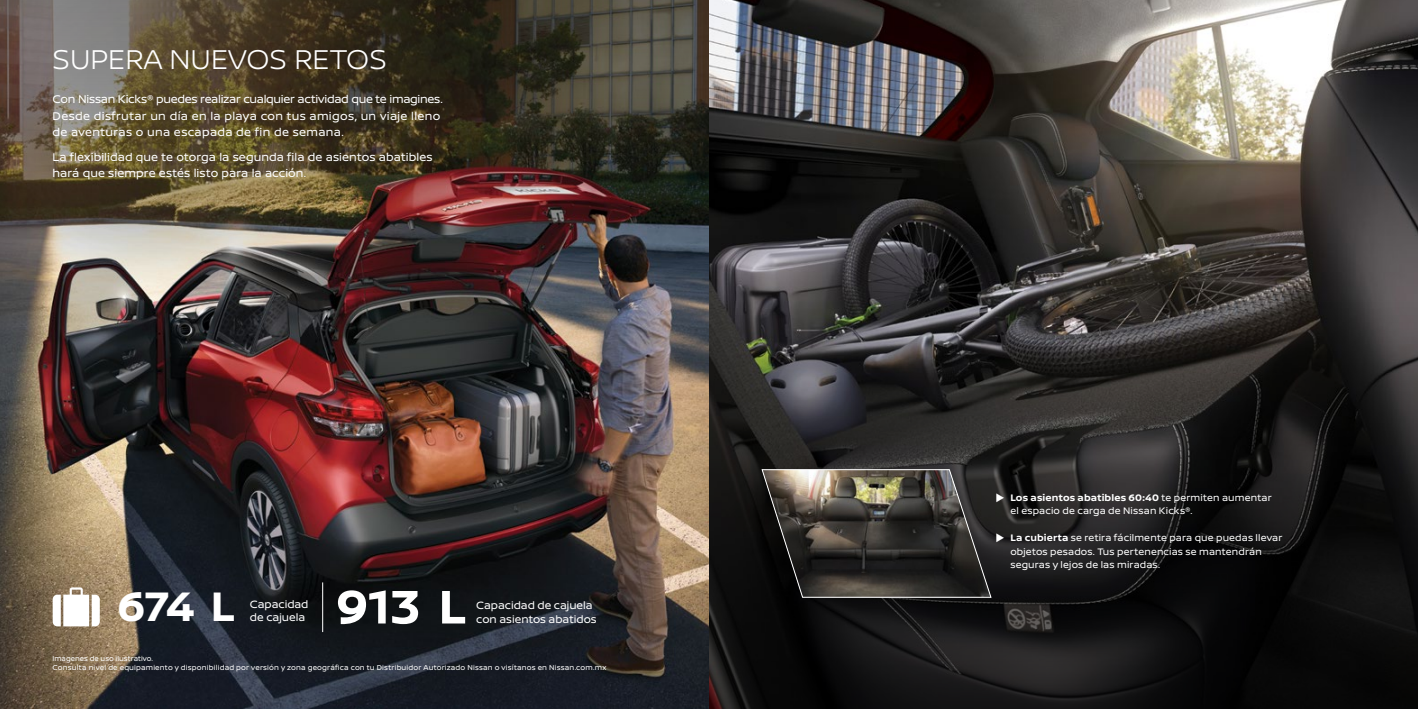
<style>
.page{position:relative;width:1418px;height:709px;background:#fff}
.page>*{position:absolute;margin:0;border:0;box-sizing:border-box;transform-origin:0 0}
.t1{font:700 50px "Nissan Brand";color:#fff}
.t2{font:700 43.75px "Nissan Brand";color:#fff}
.t3{font:300 28.88px "Nissan Brand";color:#fff}
.t4{font:11.88px/16.2px "Nissan Brand";letter-spacing:.005em;color:#fff}
.t5{font:11.25px "Nissan Brand";color:#fff}
.t6{font:10px/13.1px "Nissan Brand";letter-spacing:.015em;color:#fff}
.t7{font:7.5px/8.1px "Nissan Brand";letter-spacing:.02em;color:#fff}
.s1{font-weight:700}
</style>
<div class="page">
<img style="left:0;top:0;width:1417px;height:709px">
<svg style="left:709px;top:223px;width:708px;height:486px"></svg>
<img style="left:0;top:0;width:708px;height:282px">
<svg style="left:53px;top:587px;width:47px;height:39px"></svg>
<hr style="left:322px;top:582px;width:1px;height:50px;background:#fff">
<svg style="left:761px;top:469px;width:243px;height:128px"></svg>
<h3 class="t3" style="left:53px;top:39px;width:335px">SUPERA NUEVOS RETOS</h3>
<p class="t4" style="left:53px;top:91px;width:392px">Con Nissan Kicks® puedes realizar cualquier actividad que te imagines.<br>Desde disfrutar un día en la playa con tus amigos, un viaje lleno de aventuras o una escapada de fin de semana.</p>
<p class="t4" style="left:53px;top:148px;width:381px">La flexibilidad que te otorga la segunda fila de asientos abatibles hará que siempre estés listo para la acción.</p>
<h2 class="t2" style="left:117px;top:575px;width:119px">674 L</h2>
<p class="t5" style="left:250px;top:595px;width:60px">Capacidad</p>
<p class="t5" style="left:250px;top:609px;width:57px">de cajuela</p>
<h1 class="t1" style="left:336px;top:570px;width:131px">913 L</h1>
<p class="t5" style="left:476px;top:597px;width:118px">Capacidad de cajuela</p>
<p class="t5" style="left:476px;top:611px;width:122px">con asientos abatidos</p>
<p class="t7" style="left:53px;top:654px;width:555px">Imágenes de uso ilustrativo.<br>Consulta nivel de equipamiento y disponibilidad por versión y zona geográfica con tu Distribuidor Autorizado Nissan o visítanos en Nissan.com.mx</p>
<p class="t6" style="left:1010px;top:491px;width:263px"><span class="s1">Los asientos abatibles 60:40</span> te permiten aumentar el espacio de carga de Nissan Kicks®.</p>
<p class="t6" style="left:1010px;top:531px;width:273px"><span class="s1">La cubierta</span> se retira fácilmente para que puedas llevar objetos pesados. Tus pertenencias se mantendrán seguras y lejos de las miradas.</p>
</div>
